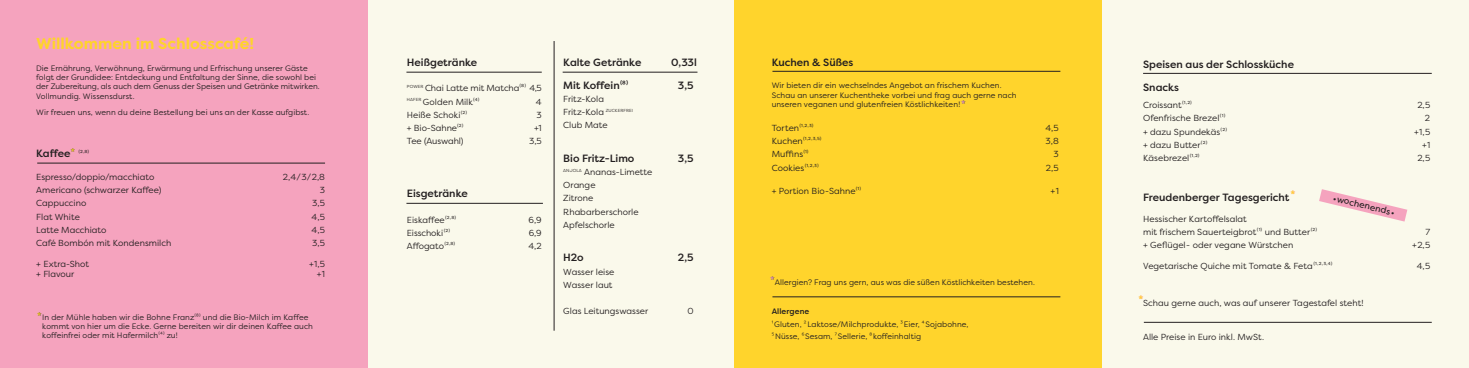
<style>
.page{position:relative;width:1469px;height:368px;background:#fff}
.page>*{position:absolute;margin:0;border:0;box-sizing:border-box;transform-origin:0 0}
.t1{font:700 15.75px "Filson Pro";letter-spacing:-.005em;color:#ffd42c}
.t2{font:500 10.5px/23.1px "Filson Pro";color:#231f20}
.t3{font:500 10.5px "Filson Pro";color:#ffa7c2}
.t4{font:500 9.19px "Filson Pro";color:#231f20}
.t5{font:9.01px "Filson Pro";color:#231f20}
.t6{font:8.75px/13.1px "Filson Pro";letter-spacing:.005em;color:#231f20}
.t7{font:7.88px/9.5px "Filson Pro";letter-spacing:.005em;color:#231f20}
.t8{font:500 7.88px "Filson Pro";letter-spacing:.01em;color:#231f20}
.s1{font-weight:400;font-size:8.75px}
</style>
<div class="page">
<div style="left:367px;top:0;width:367px;height:367px;background:#faf9eb"></div>
<div style="left:0;top:0;width:367px;height:367px;background:#f5a3be"></div>
<div style="left:1102px;top:0;width:366px;height:367px;background:#faf9eb"></div>
<div style="left:734px;top:0;width:367px;height:367px;background:#ffd42c"></div>
<hr style="left:554px;top:41px;width:1px;height:289px;background:#231f20">
<hr style="left:406px;top:72px;width:136px;height:1px;background:#231f20">
<hr style="left:772px;top:71px;width:288px;height:1px;background:#231f20">
<hr style="left:772px;top:296px;width:288px;height:1px;background:#231f20">
<hr style="left:1143px;top:321px;width:288px;height:1px;background:#231f20">
<hr style="left:1143px;top:73px;width:288px;height:1px;background:#231f20">
<hr style="left:406px;top:202px;width:137px;height:1px;background:#231f20">
<hr style="left:562px;top:72px;width:135px;height:1px;background:#231f20">
<hr style="left:37px;top:162px;width:288px;height:1px;background:#231f20">
<svg style="left:1319px;top:189px;width:88px;height:32px"></svg>
<h1 class="t1" style="left:36px;top:34px;width:219px">Willkommen im Schlosscafé!</h1>
<p class="t7" style="left:36px;top:63px;width:285px">Die Ernährung, Verwöhnung, Erwärmung und Erfrischung unserer Gäste folgt der Grundidee: Entdeckung und Entfaltung der Sinne, die sowohl bei der Zubereitung, als auch dem Genuss der Speisen und Getränke mitwirken.<br>Vollmundig. Wissensdurst.</p>
<p class="t7" style="left:36px;top:107px;width:275px">Wir freuen uns, wenn du deine Bestellung bei uns an der Kasse aufgibst.</p>
<p class="t4" style="left:71px;top:145px;width:6px">*</p>
<p class="t2" style="left:36px;top:141px;width:55px">Kaffee <span class="s1">⁽²,⁸⁾</span></p>
<p class="t6" style="left:36px;top:170px;width:120px">Espresso/doppio/macchiato</p>
<p class="t6" style="left:283px;top:170px;width:44px">2,4 / 3 / 2,8</p>
<p class="t6" style="left:36px;top:183px;width:127px">Americano (schwarzer Kaffee)</p>
<p class="t6" style="left:320px;top:183px;width:7px">3</p>
<p class="t6" style="left:36px;top:196px;width:52px">Cappuccino</p>
<p class="t6" style="left:312px;top:196px;width:14px">3,5</p>
<p class="t6" style="left:36px;top:209px;width:45px">Flat White</p>
<p class="t6" style="left:311px;top:209px;width:15px">4,5</p>
<p class="t6" style="left:36px;top:222px;width:72px">Latte Macchiato</p>
<p class="t6" style="left:311px;top:222px;width:15px">4,5</p>
<p class="t6" style="left:36px;top:235px;width:137px">Café Bombón mit Kondensmilch</p>
<p class="t6" style="left:312px;top:235px;width:14px">3,5</p>
<p class="t6" style="left:36px;top:256px;width:54px">+ Extra-Shot</p>
<p class="t6" style="left:309px;top:256px;width:17px">+ 1,5</p>
<p class="t6" style="left:36px;top:267px;width:40px">+ Flavour</p>
<p class="t6" style="left:317px;top:267px;width:10px">+ 1</p>
<p class="t7" style="left:42px;top:311px;width:272px">In der Mühle haben wir die Bohne Franz ⁽⁸⁾ und die Bio-Milch im Kaffee kommt von hier um die Ecke. Gerne bereiten wir dir deinen Kaffee auch koffeinfrei oder mit Hafermilch ⁽⁴⁾ zu!</p>
<p class="t4" style="left:37px;top:308px;width:6px">*</p>
<p class="t2" style="left:407px;top:50px;width:72px">Heißgetränke</p>
<p class="t6" style="left:407px;top:81px;width:136px"><sup>POWER</sup> Chai Latte mit Matcha ⁽⁸⁾ 4,5<br><sup>HAFER</sup> Golden Milk ⁽⁴⁾</p>
<p class="t6" style="left:536px;top:94px;width:7px">4</p>
<p class="t6" style="left:407px;top:108px;width:62px">Heiße Schoki ⁽²⁾</p>
<p class="t6" style="left:536px;top:108px;width:7px">3</p>
<p class="t6" style="left:407px;top:121px;width:58px">+ Bio - Sahne ⁽²⁾</p>
<p class="t6" style="left:534px;top:121px;width:9px">+1</p>
<p class="t6" style="left:407px;top:134px;width:58px">Tee (Auswahl)</p>
<p class="t6" style="left:529px;top:134px;width:14px">3,5</p>
<p class="t2" style="left:407px;top:181px;width:62px">Eisgetränke</p>
<p class="t6" style="left:407px;top:213px;width:51px">Eiskaffee ⁽²,⁸⁾</p>
<p class="t6" style="left:528px;top:213px;width:15px">6,9</p>
<p class="t6" style="left:407px;top:226px;width:45px">Eisschoki ⁽²⁾</p>
<p class="t6" style="left:528px;top:226px;width:15px">6,9</p>
<p class="t6" style="left:407px;top:239px;width:50px">Affogato ⁽²,⁸⁾</p>
<p class="t6" style="left:528px;top:239px;width:15px">4,2</p>
<p class="t2" style="left:563px;top:50px;width:80px">Kalte Getränke</p>
<p class="t2" style="left:671px;top:50px;width:27px">0,33l</p>
<p class="t2" style="left:563px;top:73px;width:66px">Mit Koffein ⁽⁸⁾</p>
<p class="t2" style="left:678px;top:73px;width:17px">3,5</p>
<p class="t6" style="left:563px;top:92px;width:71px">Fritz-Kola<br>Fritz-Kola <sup>ZUCKERFREI<br></sup>Club Mate</p>
<p class="t2" style="left:563px;top:146px;width:73px">Bio Fritz-Limo</p>
<p class="t2" style="left:678px;top:146px;width:17px">3,5</p>
<p class="t6" style="left:563px;top:165px;width:91px"><sup>ANJOLA</sup> Ananas-Limette<br>Orange<br>Zitrone<br>Rhabarberschorle<br>Apfelschorle</p>
<p class="t2" style="left:563px;top:245px;width:22px">H2o</p>
<p class="t2" style="left:677px;top:245px;width:18px">2,5</p>
<p class="t6" style="left:563px;top:264px;width:53px">Wasser leise<br>Wasser laut</p>
<p class="t6" style="left:563px;top:303px;width:86px">Glas Leitungswasser</p>
<p class="t6" style="left:687px;top:303px;width:8px">0</p>
<p class="t2" style="left:771px;top:51px;width:83px">Kuchen &amp; Süßes</p>
<p class="t7" style="left:771px;top:81px;width:246px">Wir bieten dir ein wechselndes Angebot an frischem Kuchen.<br>Schau an unserer Kuchentheke vorbei und frag auch gerne nach unseren veganen und glutenfreien Köstlichkeiten !</p>
<p class="t6" style="left:771px;top:121px;width:43px">Torten ⁽¹,²,³⁾</p>
<p class="t6" style="left:1045px;top:121px;width:15px">4,5</p>
<p class="t6" style="left:771px;top:134px;width:51px">Kuchen ⁽¹,²,3,⁵⁾</p>
<p class="t6" style="left:1045px;top:134px;width:15px">3,8</p>
<p class="t6" style="left:771px;top:147px;width:38px">Muffins ⁽¹⁾</p>
<p class="t6" style="left:1053px;top:147px;width:7px">3</p>
<p class="t6" style="left:771px;top:160px;width:49px">Cookies ⁽¹,²,³⁾</p>
<p class="t6" style="left:1045px;top:160px;width:14px">2,5</p>
<p class="t6" style="left:771px;top:184px;width:91px">+ Portion Bio - Sahne ⁽¹⁾</p>
<p class="t6" style="left:1050px;top:184px;width:10px">+ 1</p>
<p class="t4" style="left:961px;top:97px;width:6px">*</p>
<p class="t4" style="left:770px;top:273px;width:6px">*</p>
<p class="t7" style="left:775px;top:276px;width:261px">Allergien? Frag uns gern, aus was die süßen Köstlichkeiten bestehen.</p>
<p class="t8" style="left:771px;top:305px;width:39px">Allergene</p>
<p class="t7" style="left:771px;top:317px;width:198px;line-height:12.2px">¹ Gluten, ² Laktose/Milchprodukte, ³ Eier, ⁴ Sojabohne,<br>⁵ Nüsse, ⁶ Sesam, ⁷ Sellerie, ⁸ koffeinhaltig</p>
<p class="t2" style="left:1143px;top:52px;width:152px">Speisen aus der Schlossküche<br>Snacks</p>
<p class="t6" style="left:1143px;top:98px;width:50px">Croissant ⁽¹,²⁾</p>
<p class="t6" style="left:1417px;top:98px;width:14px">2,5</p>
<p class="t6" style="left:1143px;top:111px;width:84px">Ofenfrische Brezel ⁽¹⁾</p>
<p class="t6" style="left:1424px;top:111px;width:7px">2</p>
<p class="t6" style="left:1143px;top:124px;width:85px">+ dazu Spundekäs ⁽²⁾</p>
<p class="t6" style="left:1413px;top:124px;width:18px">+ 1,5</p>
<p class="t6" style="left:1143px;top:138px;width:66px">+ dazu Butter ⁽²⁾</p>
<p class="t6" style="left:1421px;top:138px;width:10px">+ 1</p>
<p class="t6" style="left:1143px;top:151px;width:58px">Käsebrezel ⁽¹,²⁾</p>
<p class="t6" style="left:1417px;top:151px;width:14px">2,5</p>
<p class="t2" style="left:1143px;top:185px;width:148px">Freudenberger Tagesgericht</p>
<p class="t6" style="left:1143px;top:211px;width:175px">Hessischer Kartoffelsalat<br>mit frischem Sauerteigbrot ⁽¹⁾ und Butter ⁽²⁾</p>
<p class="t3" style="left:1290px;top:187px;width:6px">*</p>
<p class="t5" style="left:1334px;top:191px;width:65px;rotate:14deg">• wochenends •</p>
<p class="t6" style="left:1425px;top:224px;width:6px">7</p>
<p class="t6" style="left:1143px;top:238px;width:152px">+ Geflügel - oder vegane Würstchen</p>
<p class="t6" style="left:1412px;top:238px;width:20px">+ 2,5</p>
<p class="t6" style="left:1143px;top:259px;width:191px">Vegetarische Quiche mit Tomate &amp; Feta ⁽¹,²,³,⁴⁾</p>
<p class="t6" style="left:1416px;top:259px;width:15px">4,5</p>
<p class="t6" style="left:1143px;top:295px;width:222px">Schau gerne auch, was auf unserer Tagestafel steht !</p>
<p class="t6" style="left:1143px;top:329px;width:122px">Alle Preise in Euro inkl. MwSt.</p>
<p class="t3" style="left:1138px;top:292px;width:6px">*</p>
</div>
